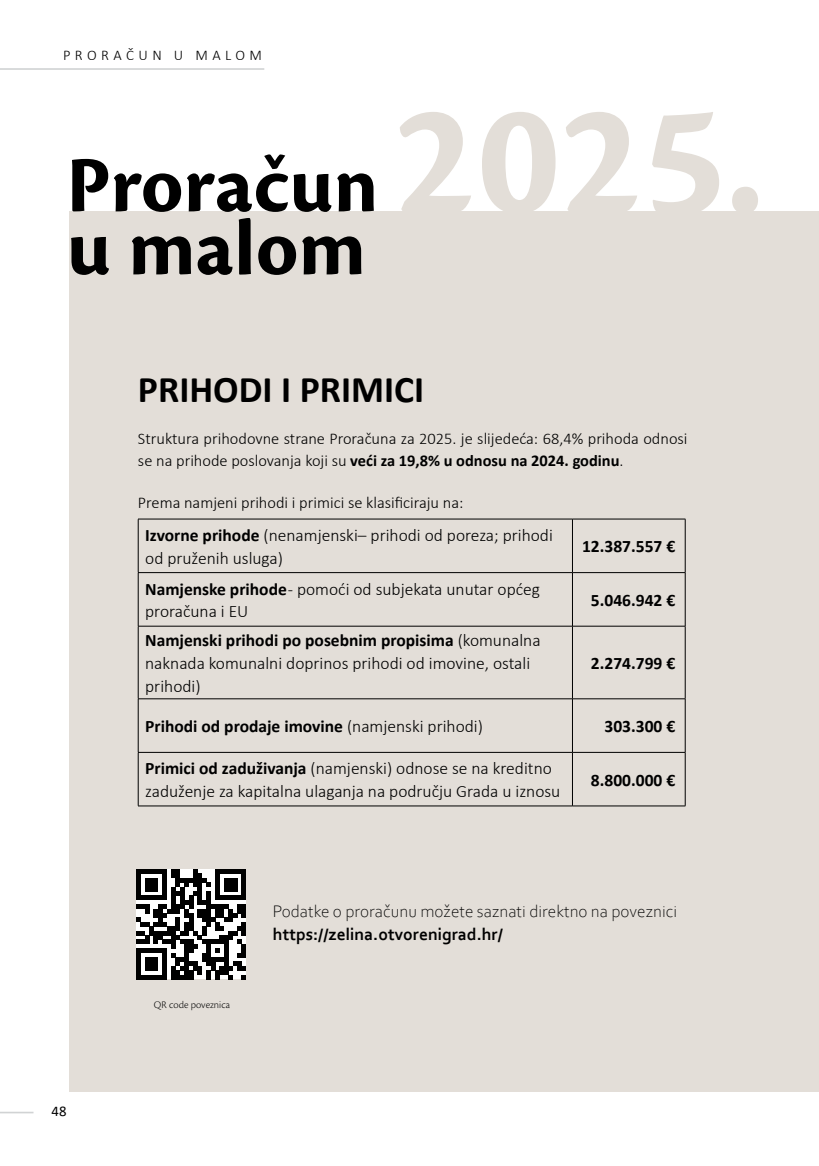
<style>
.page{position:relative;width:819px;height:1166px;background:#fff}
.page>*{position:absolute;margin:0;border:0;box-sizing:border-box;transform-origin:0 0}
.t1{font:700 82.6px/63px "Cronos Pro";letter-spacing:.005em;color:#000}
.t2{font:700 37.8px "Calibri";color:#000}
.t3{font:300 17.5px/22.8px "Calibri";color:#000}
.t4{font:700 17.5px "Calibri";color:#000}
.t5{font:300 17.5px "Corbel";color:#000}
.t6{font:700 17.5px "Corbel";color:#000}
.t7{font:300 16.45px/21.3px "Calibri";color:#000}
.t8{font:300 14.7px "Calibri";letter-spacing:.3em;color:#000}
.t9{font:14.7px "Calibri";color:#000}
.t10{font:300 10.5px "Cronos Pro";color:#000}
.s1{font-size:166.25px;color:#e3ded8}
.s2{font-weight:700}
.s3{font-weight:300}
</style>
<div class="page">
<div style="left:69px;top:211px;width:750px;height:880px;background:#e3ded8"></div>
<hr style="left:138px;top:519px;width:434px;height:1px;background:#000">
<hr style="left:138px;top:519px;width:1px;height:53px;background:#000">
<hr style="left:572px;top:519px;width:113px;height:1px;background:#000">
<hr style="left:572px;top:519px;width:1px;height:53px;background:#000">
<hr style="left:685px;top:519px;width:1px;height:53px;background:#000">
<hr style="left:138px;top:572px;width:434px;height:1px;background:#000">
<hr style="left:138px;top:573px;width:1px;height:53px;background:#000">
<hr style="left:572px;top:572px;width:113px;height:1px;background:#000">
<hr style="left:572px;top:573px;width:1px;height:53px;background:#000">
<hr style="left:685px;top:573px;width:1px;height:53px;background:#000">
<hr style="left:138px;top:626px;width:434px;height:1px;background:#000">
<hr style="left:138px;top:626px;width:1px;height:72px;background:#000">
<hr style="left:572px;top:626px;width:113px;height:1px;background:#000">
<hr style="left:572px;top:626px;width:1px;height:72px;background:#000">
<hr style="left:685px;top:626px;width:1px;height:72px;background:#000">
<hr style="left:138px;top:698px;width:434px;height:1px;background:#000">
<hr style="left:138px;top:699px;width:1px;height:53px;background:#000">
<hr style="left:572px;top:698px;width:113px;height:1px;background:#000">
<hr style="left:572px;top:699px;width:1px;height:53px;background:#000">
<hr style="left:685px;top:699px;width:1px;height:53px;background:#000">
<hr style="left:138px;top:752px;width:434px;height:1px;background:#000">
<hr style="left:138px;top:752px;width:1px;height:54px;background:#000">
<hr style="left:572px;top:752px;width:113px;height:1px;background:#000">
<hr style="left:572px;top:752px;width:1px;height:54px;background:#000">
<hr style="left:685px;top:752px;width:1px;height:54px;background:#000">
<hr style="left:138px;top:805px;width:434px;height:1px;background:#000">
<hr style="left:572px;top:805px;width:113px;height:1px;background:#000">
<svg style="left:136px;top:869px;width:110px;height:110px;background:#6b6b6b"></svg>
<hr style="left:0;top:68px;width:264px;height:2px;background:#d1d3d4">
<hr style="left:0;top:1111px;width:33px;height:2px;background:#d1d3d4">
<p class="t8" style="left:63px;top:46px;width:200px">PRORAČUN U MALOM</p>
<h1 class="t1" style="left:66px;top:155px;width:698px">Proračun <span class="s1">2025. </span>u malom</h1>
<h2 class="t2" style="left:138px;top:362px;width:288px">PRIHODI I PRIMICI</h2>
<p class="t7" style="left:138px;top:428px;width:551px">Struktura prihodovne strane Proračuna za 2025. je slijedeća: 68,4% prihoda odnosi se na prihode poslovanja koji su <span class="s2">veći za 19,8% u odnosu na 2024. godinu</span>.</p>
<p class="t7" style="left:138px;top:492px;width:327px">Prema namjeni prihodi i primici se klasificiraju na:</p>
<p class="t3" style="left:145px;top:524px;width:409px"><span class="s2">Izvorne prihode</span> (nenamjenski– prihodi od poreza; prihodi od pruženih usluga)</p>
<p class="t3" style="left:145px;top:577px;width:396px"><span class="s2">Namjenske prihode</span> - pomoći od subjekata unutar općeg proračuna i EU</p>
<p class="t3" style="left:145px;top:629px;width:397px"><span class="s2">Namjenski prihodi po posebnim propisima</span> (komunalna naknada komunalni doprinos prihodi od imovine, ostali prihodi)</p>
<p class="t4" style="left:582px;top:534px;width:95px">12.387.557 €</p>
<p class="t4" style="left:591px;top:588px;width:86px">5.046.942 €</p>
<p class="t4" style="left:591px;top:651px;width:86px">2.274.799 €</p>
<p class="t4" style="left:145px;top:714px;width:339px">Prihodi od prodaje imovine <span class="s3">(namjenski prihodi)</span></p>
<p class="t4" style="left:604px;top:714px;width:72px">303.300 €</p>
<p class="t3" style="left:145px;top:757px;width:416px"><span class="s2">Primici od zaduživanja</span> (namjenski) odnose se na kreditno zaduženje za kapitalna ulaganja na području Grada u iznosu</p>
<p class="t4" style="left:591px;top:767px;width:86px">8.800.000 €</p>
<p class="t9" style="left:52px;top:1101px;width:16px">48</p>
<p class="t10" style="left:154px;top:998px;width:78px">QR code poveznica</p>
<p class="t5" style="left:273px;top:900px;width:405px">Podatke o proračunu možete saznati direktno na poveznici</p>
<p class="t6" style="left:273px;top:923px;width:231px">https://zelina.otvorenigrad.hr/</p>
</div>
